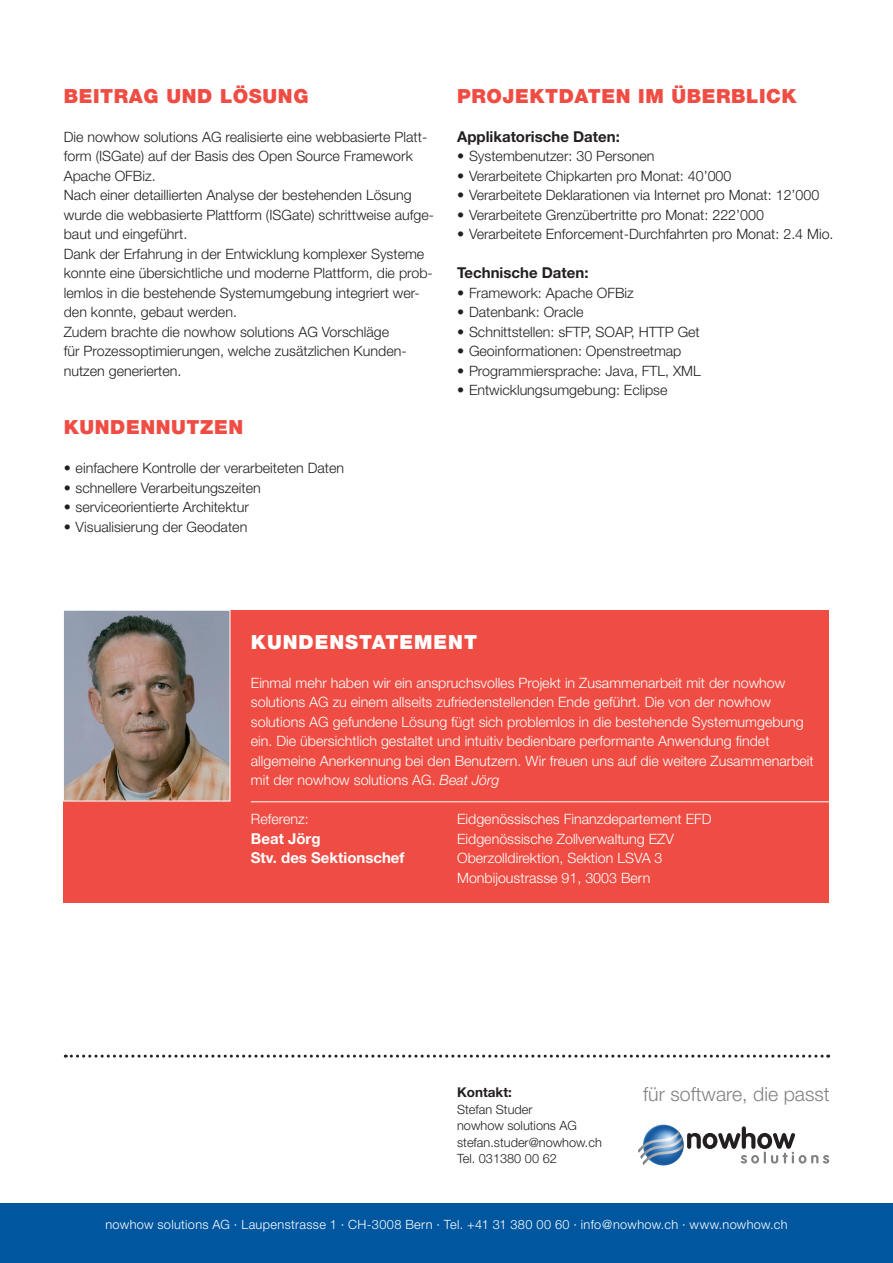
<style>
.page{position:relative;width:893px;height:1263px;background:#fff}
.page>*{position:absolute;margin:0;border:0;box-sizing:border-box;transform-origin:0 0}
.t1{font:900 19.5px "Helvetica Neue";letter-spacing:.03em;color:#ef4d44}
.t2{font:300 19.5px "Helvetica Neue";color:#808285}
.t3{font:900 19.5px "Helvetica Neue";letter-spacing:.05em;color:#fff}
.t4{font:700 15px "Helvetica Neue";color:#231f20}
.t5{font:700 15px/19.5px "Helvetica Neue";color:#fff}
.t6{font:300 14.25px/19.5px "Helvetica Neue";color:#231f20}
.t7{font:300 14.25px/19.5px "Helvetica Neue";color:#fff}
.t8{font:700 13.5px "Helvetica Neue";color:#231f20}
.t9{font:300 12.75px "Helvetica Neue";letter-spacing:.025em;color:#fff}
.t10{font:300 12.75px/16.5px "Helvetica Neue";color:#231f20}
.s1{font-style:italic}
</style>
<div class="page">
<div style="left:0;top:1203px;width:893px;height:60px;background:#01579f"></div>
<svg style="left:638px;top:1126px;width:191px;height:39px"></svg>
<div style="left:64px;top:611px;width:765px;height:292px;background:#ef4d44"></div>
<svg style="left:63px;top:610px;width:168px;height:192px;background:#948985"></svg>
<svg style="left:65px;top:1054px;width:764px;height:3px"></svg>
<hr style="left:251px;top:801px;width:578px;height:1px;background:#fff">
<h1 class="t1" style="left:64px;top:84px;width:246px">BEITRAG UND LÖSUNG</h1>
<p class="t6" style="left:64px;top:127px;width:372px">Die nowhow solutions AG realisierte eine webbasierte Platt&shy;form (ISGate) auf der Basis des Open Source Framework Apache OFBiz.<br>Nach einer detaillierten Analyse der bestehenden Lösung wurde die webbasierte Plattform (ISGate) schrittweise aufge&shy;baut und eingeführt.<br>Dank der Erfahrung in der Entwicklung komplexer Systeme konnte eine übersichtliche und moderne Plattform, die prob&shy;lemlos in die bestehende Systemumgebung integriert wer&shy;den konnte, gebaut werden.<br>Zudem brachte die nowhow solutions AG Vorschläge<br>für Prozessoptimierungen, welche zusätzlichen Kunden&shy;nutzen generierten.</p>
<h1 class="t1" style="left:64px;top:416px;width:181px">KUNDENNUTZEN</h1>
<p class="t6" style="left:64px;top:458px;width:282px">• einfachere Kontrolle der verarbeiteten Daten</p>
<p class="t6" style="left:64px;top:478px;width:198px">• schnellere Verarbeitungszeiten</p>
<p class="t6" style="left:64px;top:497px;width:187px">• serviceorientierte Architektur</p>
<p class="t6" style="left:64px;top:517px;width:185px">• Visualisierung der Geodaten</p>
<h1 class="t1" style="left:457px;top:84px;width:341px">PROJEKTDATEN IM ÜBERBLICK</h1>
<p class="t4" style="left:457px;top:127px;width:164px">Applikatorische Daten:</p>
<p class="t6" style="left:457px;top:146px;width:199px">• Systembenutzer: 30 Personen</p>
<p class="t6" style="left:457px;top:166px;width:276px">• Verarbeitete Chipkarten pro Monat: 40’000</p>
<p class="t6" style="left:457px;top:185px;width:364px">• Verarbeitete Deklarationen via Internet pro Monat: 12’000</p>
<p class="t6" style="left:457px;top:205px;width:308px">• Verarbeitete Grenzübertritte pro Monat: 222’000</p>
<p class="t6" style="left:457px;top:224px;width:378px">• Verarbeitete Enforcement-Durchfahrten pro Monat: 2.4 Mio.</p>
<p class="t4" style="left:457px;top:264px;width:133px">Technische Daten:</p>
<p class="t6" style="left:457px;top:283px;width:178px">• Framework: Apache OFBiz</p>
<p class="t6" style="left:457px;top:302px;width:128px">• Datenbank: Oracle</p>
<p class="t6" style="left:457px;top:322px;width:244px">• Schnittstellen: sFTP, SOAP, HTTP Get</p>
<p class="t6" style="left:457px;top:341px;width:226px">• Geoinformationen: Openstreetmap</p>
<p class="t6" style="left:457px;top:361px;width:245px">• Programmiersprache: Java, FTL, XML</p>
<p class="t6" style="left:457px;top:380px;width:212px">• Entwicklungsumgebung: Eclipse</p>
<h1 class="t3" style="left:251px;top:630px;width:228px">KUNDENSTATEMENT</h1>
<p class="t7" style="left:251px;top:673px;width:564px">Einmal mehr haben wir ein anspruchsvolles Projekt in Zusammenarbeit mit der nowhow solutions AG zu einem allseits zufriedenstellenden Ende geführt. Die von der nowhow solutions AG gefundene Lösung fügt sich problemlos in die bestehende Systemumgebung ein. Die übersichtlich gestaltet und intuitiv bedienbare performante Anwendung findet allgemeine Anerkennung bei den Benutzern. Wir freuen uns auf die weitere Zusammenarbeit mit der nowhow solutions AG. <span class="s1">Beat Jörg</span></p>
<p class="t7" style="left:251px;top:809px;width:59px">Referenz:</p>
<p class="t5" style="left:251px;top:828px;width:155px">Beat Jörg<br>Stv. des Sektionschef</p>
<p class="t7" style="left:457px;top:809px;width:256px">Eidgenössisches Finanzdepartement EFD Eidgenössische Zollverwaltung EZV Oberzolldirektion, Sektion LSVA 3<br>Monbijoustrasse 91, 3003 Bern</p>
<p class="t8" style="left:457px;top:1084px;width:56px">Kontakt:</p>
<p class="t10" style="left:457px;top:1100px;width:146px">Stefan Studer<br>nowhow solutions AG stefan.studer@nowhow.ch<br>Tel. 031380 00 62</p>
<h1 class="t2" style="left:643px;top:1082px;width:188px">für software, die passt</h1>
<p class="t9" style="left:105px;top:1217px;width:684px">nowhow solutions AG · Laupenstrasse 1 · CH-3008 Bern · Tel. +41 31 380 00 60 · info@nowhow.ch · www.nowhow.ch</p>
</div>
